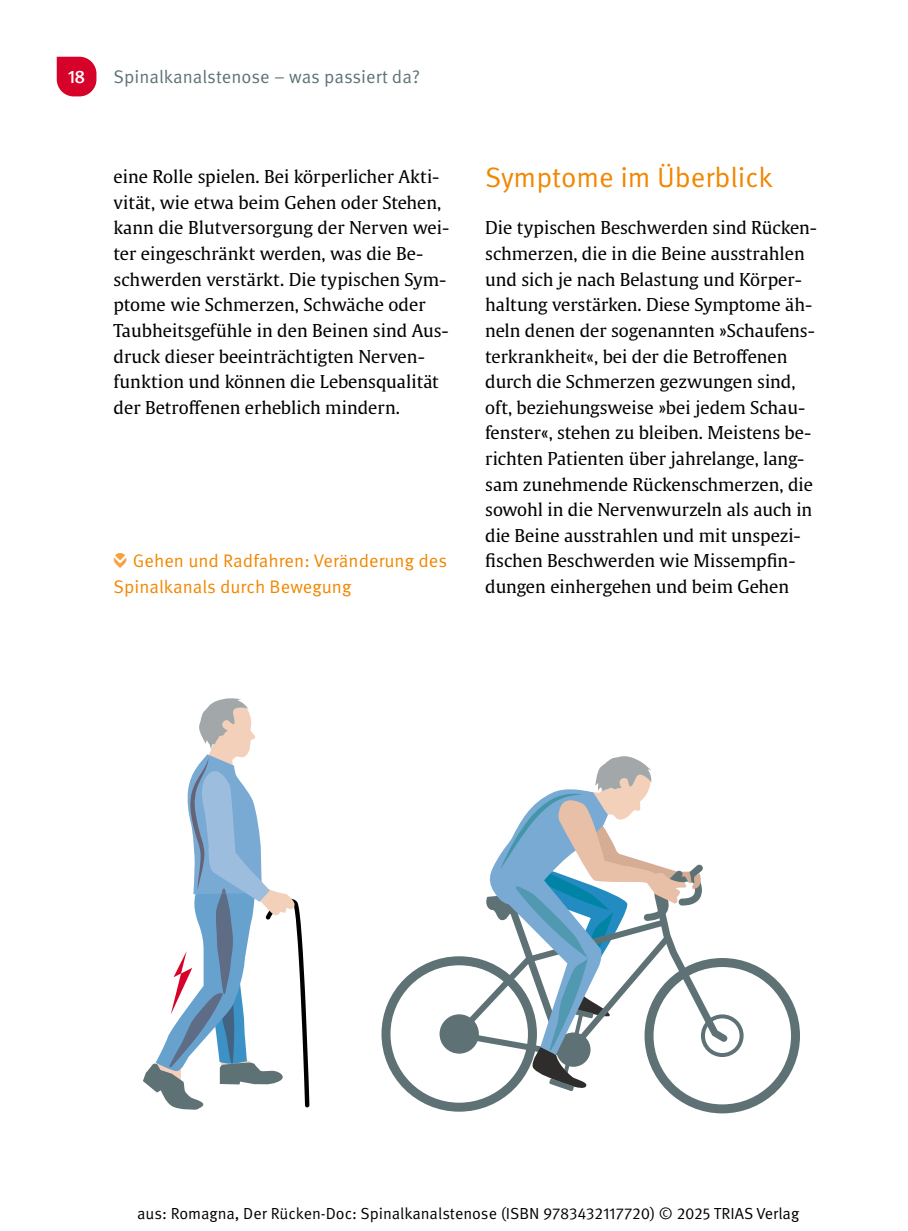
<style>
.page{position:relative;width:908px;height:1231px;background:#fff}
.page>*{position:absolute;margin:0;border:0;box-sizing:border-box;transform-origin:0 0}
.t1{font:28px "Meta Pro Norm";color:#f18700}
.t2{font:18.2px/25.6px "Meta Pro Norm";letter-spacing:.005em;color:#f18700}
.t3{font:18.2px "Meta Pro Norm";color:#5e7276}
.t4{font:500 18.2px "Meta Pro";color:#fff}
.t5{font:17.6px/25.6px "Thieme Gulliver 2011";color:#000}
.t6{font:16px "Meta Pro Norm";color:#000}
.s1{font-family:"MVS Buttons 2012";font-size:16.6px;color:#f6a13f}
</style>
<div class="page">
<svg style="left:381px;top:756px;width:418px;height:357px"></svg>
<svg style="left:143px;top:698px;width:166px;height:412px"></svg>
<svg style="left:57px;top:57px;width:39px;height:39px;background:#db1b3e"></svg>
<p class="t4" style="left:68px;top:62px;width:19px">18</p>
<p class="t3" style="left:113px;top:63px;width:308px">Spinalkanalstenose – was passiert da?</p>
<p class="t5" style="left:113px;top:163px;width:337px">eine Rolle spielen. Bei körperlicher Akti&shy;vität, wie etwa beim Gehen oder Stehen, kann die Blutversorgung der Nerven wei&shy;ter eingeschränkt werden, was die Be&shy;schwerden verstärkt. Die typischen Sym&shy;ptome wie Schmerzen, Schwäche oder Taubheitsgefühle in den Beinen sind Aus&shy;druck dieser beeinträchtigten Nerven&shy;funktion und können die Lebensqualität der Betroffenen erheblich mindern.</p>
<h1 class="t1" style="left:485px;top:156px;width:289px">Symptome im Überblick</h1>
<p class="t5" style="left:485px;top:214px;width:333px">Die typischen Beschwerden sind Rücken&shy;schmerzen, die in die Beine ausstrahlen und sich je nach Belastung und Körper&shy;haltung verstärken. Diese Symptome äh&shy;neln denen der sogenannten »Schaufens&shy;terkrankheit«, bei der die Betroffenen durch die Schmerzen gezwungen sind, oft, beziehungsweise »bei jedem Schau&shy;fenster«, stehen zu bleiben. Meistens be&shy;richten Patienten über jahrelange, lang&shy;sam zunehmende Rückenschmerzen, die sowohl in die Nervenwurzeln als auch in die Beine ausstrahlen und mit unspezi&shy;fischen Beschwerden wie Missempfin&shy;dungen einhergehen und beim Gehen</p>
<p class="t2" style="left:113px;top:547px;width:335px"><span class="s1">Ö</span> Gehen und Radfahren: Veränderung des<br>Spinalkanals durch Bewegung</p>
<p class="t6" style="left:137px;top:1201px;width:663px">aus: Romagna, Der Rücken-Doc: Spinalkanalstenose (ISBN 9783432117720) © 2025 TRIAS Verlag</p>
</div>
